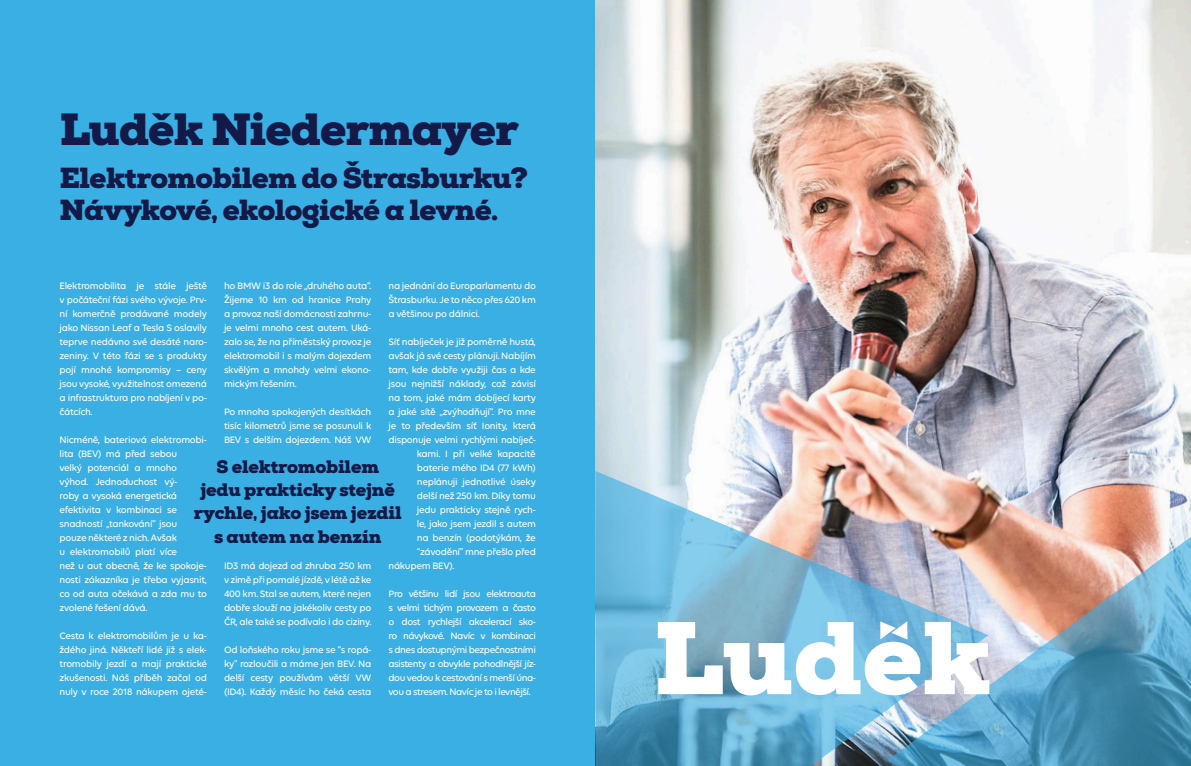
<style>
.page{position:relative;width:1191px;height:766px;background:#fff}
.page>*{position:absolute;margin:0;border:0;box-sizing:border-box;transform-origin:0 0}
.t1{font:900 103px "Nexa Slab";color:#fff}
.t2{font:900 45px "Nexa Slab";letter-spacing:-.02em;color:#141a47}
.t3{font:900 29px/32px "Nexa Slab";letter-spacing:-.02em;color:#141a47}
.t4{font:900 18px/23px "Nexa Slab";letter-spacing:-.01em;color:#141a47;text-align:center}
.t5{font:500 10px/14px "Volte";letter-spacing:-.03em;color:#fff;text-align:justify}
</style>
<div class="page">
<div style="left:0;top:0;width:595px;height:765px;background:#3aafe4"></div>
<img style="left:595px;top:0;width:596px;height:471px">
<img style="left:988px;top:471px;width:203px;height:289px">
<svg style="left:988px;top:760px;width:203px;height:5px"></svg>
<img style="left:595px;top:471px;width:393px;height:294px">
<svg style="left:880px;top:621px;width:27px;height:18px"></svg>
<p class="t2" style="left:60px;top:101px;width:461px">Luděk Niedermayer</p>
<p class="t3" style="left:60px;top:162px;width:470px">Elektromobilem do Štrasburku?<br>Návykové, ekologické a levné.</p>
<p class="t5" style="left:224px;top:278px;width:149px">ho BMW i3 do role „druhého auta“.<br>Žijeme 10 km od hranice Prahy a provoz naší domácnosti zahrnu&shy;je velmi mnoho cest autem. Uká&shy;zalo se, že na příměstský provoz je elektromobil i s malým dojezdem skvělým a mnohdy velmi ekono&shy;mickým řešením.</p>
<p class="t5" style="left:224px;top:404px;width:149px">Po mnoha spokojených desítkách tisíc kilometrů jsme se posunuli k BEV s delším dojezdem. Náš VW</p>
<p class="t5" style="left:60px;top:278px;width:149px">Elektromobilita je stále ještě v počáteční fázi svého vývoje. Prv&shy;ní komerčně prodávané modely jako Nissan Leaf a Tesla S oslavily teprve nedávno své desáté naro&shy;zeniny. V této fázi se s produkty pojí mnohé kompromisy – ceny jsou vysoké, využitelnost omezená a infrastruktura pro nabíjení v po&shy;čátcích.</p>
<p class="t5" style="left:60px;top:432px;width:149px;text-align:left">Nicméně, bateriová elektromobi&shy;lita (BEV) má před sebou<br>velký potenciál a mnoho výhod. Jednoduchost vý-<br>roby a vysoká energetická efektivita v kombinaci se snadností „tankování“ jsou<br>pouze některé z nich. Avšak<br>u elektromobilů platí více<br>než u aut obecně, že ke spokoje&shy;nosti zákazníka je třeba vyjasnit, co od auta očekává a zda mu to zvolené řešení dává.</p>
<p class="t5" style="left:60px;top:628px;width:149px">Cesta k elektromobilům je u ka&shy;ždého jiná. Někteří lidé již s elek&shy;tromobily jezdí a mají praktické zkušenosti. Náš příběh začal od nuly v roce 2018 nákupem ojeté-</p>
<p class="t5" style="left:388px;top:278px;width:149px">na jednání do Europarlamentu do Štrasburku. Je to něco přes 620 km a většinou po dálnici.</p>
<p class="t5" style="left:388px;top:334px;width:149px">Síť nabíječek je již poměrně hustá,</p>
<p class="t5" style="left:388px;top:348px;width:149px">avšak já své cesty plánuji. Nabíjím</p>
<p class="t5" style="left:388px;top:362px;width:149px">tam, kde dobře využiji čas a kde</p>
<p class="t5" style="left:388px;top:376px;width:149px">jsou nejnižší náklady, což závisí</p>
<p class="t5" style="left:388px;top:390px;width:149px">na tom, jaké mám dobíjecí karty</p>
<p class="t5" style="left:388px;top:404px;width:149px">a jaké sítě „zvýhodňují“. Pro mne</p>
<p class="t5" style="left:388px;top:418px;width:149px">je to především síť Ionity, která</p>
<p class="t5" style="left:388px;top:432px;width:149px">disponuje velmi rychlými nabíječ-</p>
<p class="t5" style="left:417px;top:446px;width:121px">kami. I při velké kapacitě</p>
<p class="t5" style="left:417px;top:460px;width:121px">baterie mého ID4 (77 kWh)</p>
<p class="t5" style="left:417px;top:474px;width:121px">neplánuji jednotlivé úseky</p>
<p class="t5" style="left:417px;top:488px;width:121px">delší než 250 km. Díky tomu</p>
<p class="t5" style="left:417px;top:502px;width:121px">jedu prakticky stejně rych-</p>
<p class="t5" style="left:417px;top:516px;width:121px">le, jako jsem jezdil s autem</p>
<p class="t5" style="left:417px;top:530px;width:121px">na benzín (podotýkám, že</p>
<p class="t5" style="left:417px;top:544px;width:121px">“závodění” mne přešlo před</p>
<p class="t5" style="left:388px;top:558px;width:67px">nákupem BEV).</p>
<p class="t5" style="left:388px;top:586px;width:149px">Pro většinu lidí jsou elektroauta s velmi tichým provozem a často o dost rychlejší akcelerací sko&shy;ro návykové. Navíc v kombinaci s dnes dostupnými bezpečnostními asistenty a obvykle pohodlnější jíz&shy;dou vedou k cestování s menší úna&shy;vou a stresem. Navíc je to i levnější.</p>
<p class="t4" style="left:194px;top:455px;width:209px">S elektromobilem<br>jedu prakticky stejně rychle, jako jsem jezdil s autem na benzín</p>
<p class="t5" style="left:224px;top:558px;width:149px">ID3 má dojezd od zhruba 250 km v zimě při pomalé jízdě, v létě až ke 400 km. Stal se autem, které nejen dobře slouží na jakékoliv cesty po ČR, ale také se podívalo i do ciziny.</p>
<p class="t5" style="left:224px;top:642px;width:149px">Od loňského roku jsme se “s ropá&shy;ky” rozloučili a máme jen BEV. Na delší cesty používám větší VW (ID4). Každý měsíc ho čeká cesta</p>
<p class="t1" style="left:653px;top:592px;width:340px">Ludek</p>
</div>
